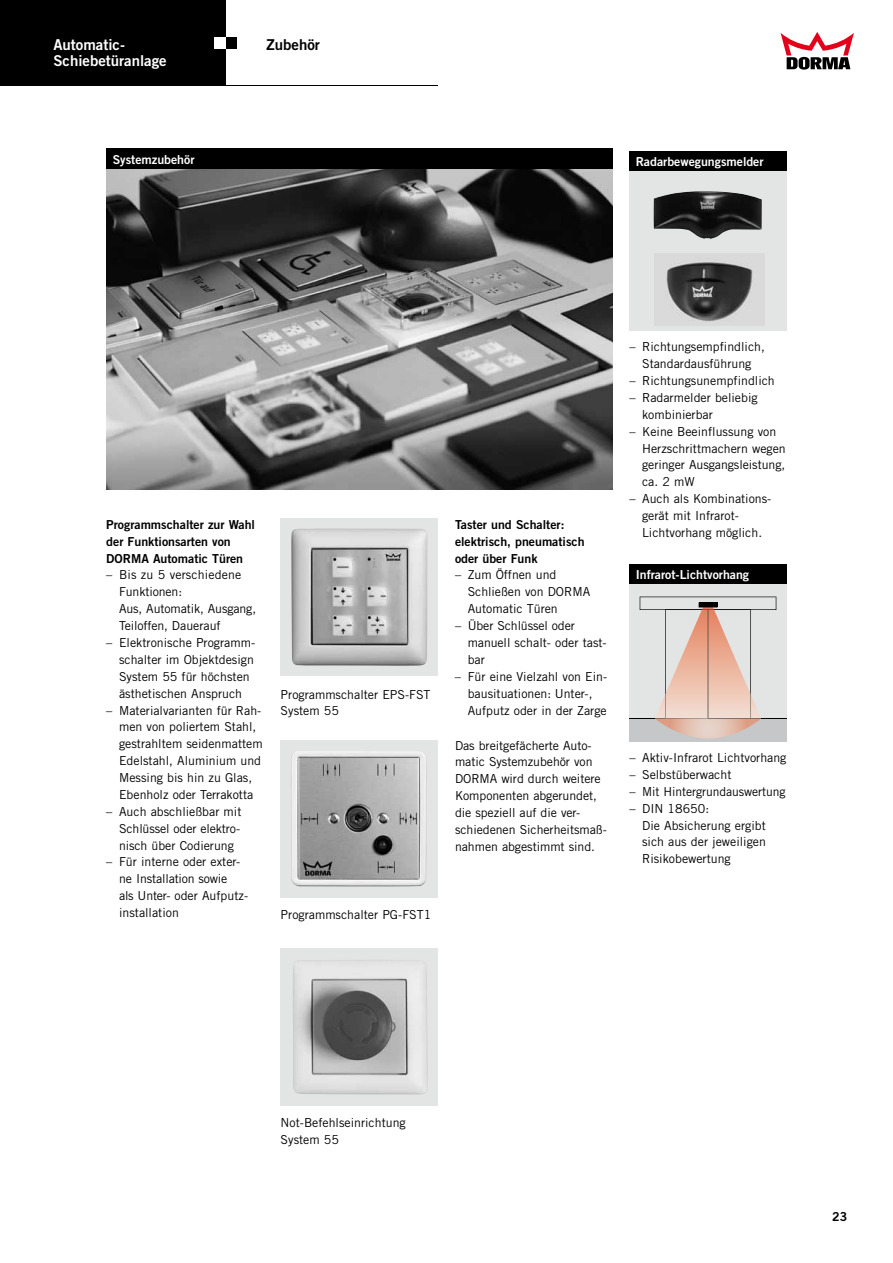
<style>
.page{position:relative;width:893px;height:1263px;background:#fff}
.page>*{position:absolute;margin:0;border:0;box-sizing:border-box;transform-origin:0 0}
.t1{font:15px/16.5px "Trade Gothic Bold Two";color:#fff}
.t2{font:15px "Trade Gothic Bold Two";color:#000}
.t3{font:12.3px/17px "Trade Gothic";color:#000}
.t4{font:12.3px/17px "Trade Gothic Bold Two";color:#000}
.t5{font:12.3px "Trade Gothic Bold Two";color:#fff}
</style>
<div class="page">
<svg style="left:780px;top:32px;width:74px;height:38px"></svg>
<div style="left:0;top:0;width:225px;height:85px;background:#000"></div>
<div style="left:225px;top:37px;width:12px;height:11px;background:#000"></div>
<img style="left:106px;top:169px;width:506px;height:320px">
<div style="left:629px;top:151px;width:158px;height:20px;background:#000"></div>
<div style="left:106px;top:149px;width:506px;height:20px;background:#000"></div>
<div style="left:629px;top:564px;width:158px;height:21px;background:#000"></div>
<div style="left:629px;top:172px;width:158px;height:159px;background:#e3e4e4"></div>
<img style="left:654px;top:191px;width:108px;height:48px">
<img style="left:664px;top:256px;width:94px;height:66px">
<div style="left:281px;top:519px;width:157px;height:157px;background:#e3e4e4"></div>
<img style="left:291px;top:528px;width:136px;height:138px">
<div style="left:281px;top:740px;width:157px;height:157px;background:#e3e4e4"></div>
<img style="left:291px;top:751px;width:136px;height:135px">
<div style="left:281px;top:948px;width:157px;height:157px;background:#e3e4e4"></div>
<img style="left:293px;top:960px;width:135px;height:134px">
<div style="left:629px;top:585px;width:158px;height:157px;background:#e3e4e4"></div>
<div style="left:629px;top:719px;width:158px;height:23px;background:#c6c7c8"></div>
<hr style="left:629px;top:718px;width:158px;height:1px;background:#000">
<svg style="left:640px;top:597px;width:136px;height:141px"></svg>
<div style="left:214px;top:37px;width:11px;height:11px;background:#fff"></div>
<p class="t1" style="left:53px;top:36px;width:115px">Automatic-<br>Schiebetüranlage</p>
<p class="t2" style="left:266px;top:35px;width:55px">Zubehör</p>
<p class="t5" style="left:113px;top:152px;width:83px">Systemzubehör</p>
<p class="t5" style="left:636px;top:154px;width:129px">Radarbewegungsmelder</p>
<p class="t4" style="left:106px;top:516px;width:150px">Programmschalter zur Wahl der Funktionsarten von<br>DORMA Automatic Türen</p>
<p class="t3" style="left:119px;top:566px;width:139px;text-indent:-13px">– Bis zu 5 verschiedene<br>Funktionen:<br>Aus, Automatik, Ausgang,<br>Teiloffen, Dauerauf</p>
<p class="t3" style="left:119px;top:634px;width:137px;text-indent:-13px">– Elektronische Programm&shy;schalter im Objektdesign<br>System 55 für höchsten ästhetischen Anspruch</p>
<p class="t3" style="left:119px;top:701px;width:145px;text-indent:-13px">– Materialvarianten für Rah&shy;men von poliertem Stahl, gestrahltem seidenmattem<br>Edelstahl, Aluminium und<br>Messing bis hin zu Glas,<br>Ebenholz oder Terrakotta</p>
<p class="t3" style="left:119px;top:803px;width:124px;text-align:justify;text-indent:-13px">– Auch abschließbar mit Schlüssel oder elektro&shy;nisch über Codierung</p>
<p class="t3" style="left:119px;top:853px;width:130px;text-indent:-13px">– Für interne oder exter&shy;ne Installation sowie<br>als Unter- oder Aufputz&shy;installation</p>
<p class="t3" style="left:281px;top:685px;width:151px">Programmschalter EPS-FST<br>System 55</p>
<p class="t3" style="left:281px;top:906px;width:152px">Programmschalter PG-FST1</p>
<p class="t4" style="left:455px;top:516px;width:131px">Taster und Schalter: elektrisch, pneumatisch oder über Funk</p>
<p class="t3" style="left:468px;top:566px;width:124px;text-indent:-13px">– Zum Öffnen und<br>Schließen von DORMA<br>Automatic Türen</p>
<p class="t3" style="left:468px;top:617px;width:140px;text-indent:-13px">– Über Schlüssel oder manuell schalt- oder tast&shy;bar</p>
<p class="t3" style="left:468px;top:668px;width:140px;text-indent:-13px">– Für eine Vielzahl von Ein-- bausituationen: Unter-,<br>Aufputz oder in der Zarge</p>
<p class="t3" style="left:455px;top:736px;width:152px">Das breitgefächerte Auto&shy;matic Systemzubehör von<br>DORMA wird durch weitere<br>Komponenten abgerundet, die speziell auf die ver&shy;schiedenen Sicherheitsmaß&shy;nahmen abgestimmt sind.</p>
<p class="t3" style="left:629px;top:338px;width:137px;text-align:center">– Richtungsempfindlich,<br>Standardausführung</p>
<p class="t3" style="left:629px;top:372px;width:147px">– Richtungsunempfindlich</p>
<p class="t3" style="left:642px;top:389px;width:117px;text-indent:-13px">– Radarmelder beliebig kombinierbar</p>
<p class="t3" style="left:642px;top:423px;width:145px;text-indent:-13px">– Keine Beeinflussung von<br>Herzschrittmachern wegen geringer Ausgangsleistung, ca. 2 mW</p>
<p class="t3" style="left:642px;top:490px;width:130px;text-indent:-13px">– Auch als Kombinations&shy;gerät mit Infrarot-<br>Lichtvorhang möglich.</p>
<p class="t5" style="left:636px;top:567px;width:115px">Infrarot-Lichtvorhang</p>
<p class="t3" style="left:629px;top:749px;width:159px">– Aktiv-Infrarot Lichtvorhang</p>
<p class="t3" style="left:629px;top:766px;width:104px">– Selbstüberwacht</p>
<p class="t3" style="left:629px;top:783px;width:158px">– Mit Hintergrundauswertung</p>
<p class="t3" style="left:642px;top:800px;width:125px;text-indent:-13px">– DIN 18650:<br>Die Absicherung ergibt sich aus der jeweiligen<br>Risikobewertung</p>
<p class="t3" style="left:281px;top:1114px;width:127px">Not-Befehlseinrichtung<br>System 55</p>
<p class="t4" style="left:832px;top:1208px;width:17px">23</p>
</div>
